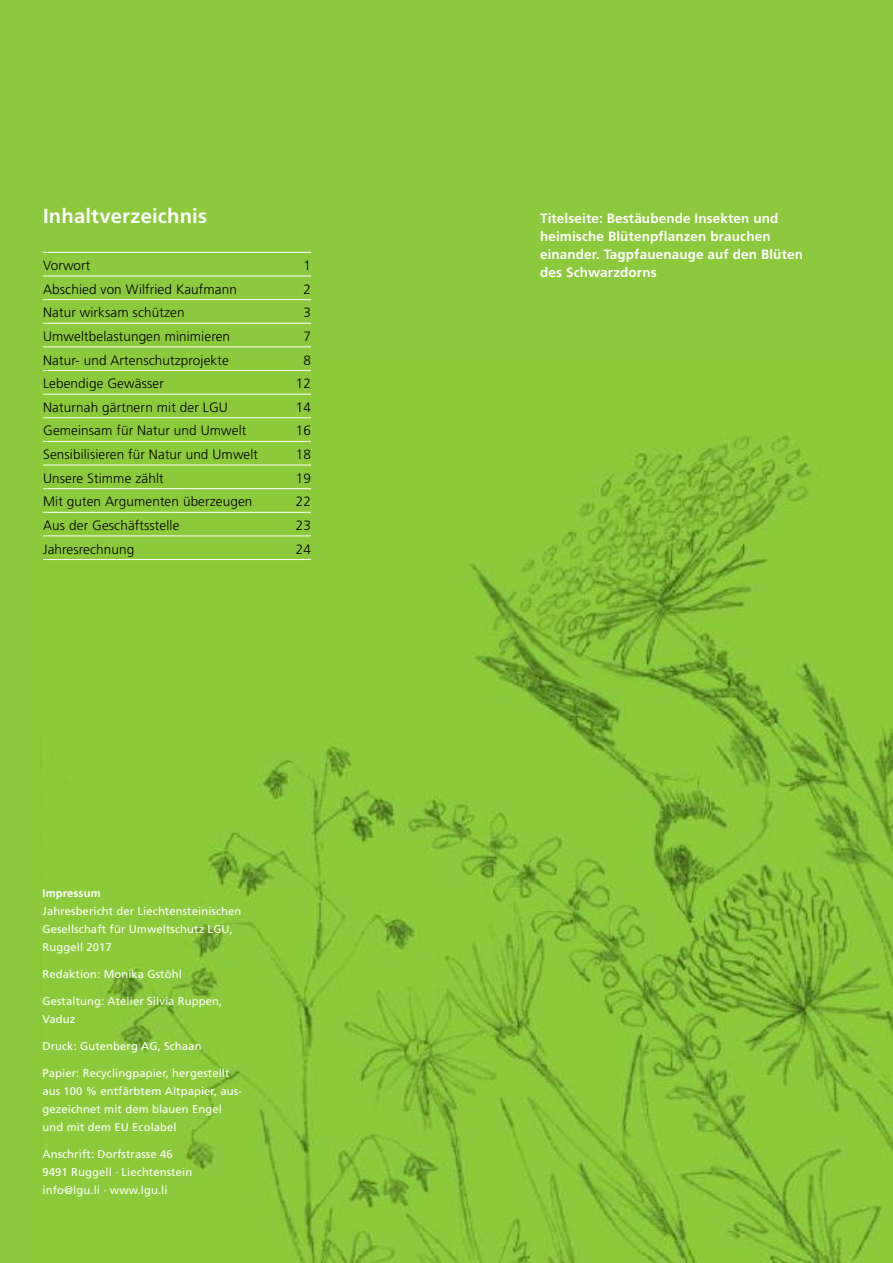
<style>
.page{position:relative;width:893px;height:1263px;background:#8dc93d}
.page>*{position:absolute;margin:0;border:0;box-sizing:border-box;transform-origin:0 0}
.t1{font:700 20.25px "Frutiger";letter-spacing:.01em;color:#fff}
.t2{font:300 13.5px "Frutiger";letter-spacing:.01em;color:#000}
.t3{font:700 13.5px/18px "Frutiger";letter-spacing:.01em;color:#fff}
.t4{font:11.25px/18px "Frutiger";letter-spacing:.01em;color:#fff}
.t5{font:700 11.25px "Frutiger";letter-spacing:.01em;color:#fff}
</style>
<div class="page">
<img style="left:40px;top:393px;width:853px;height:870px">
<hr style="left:43px;top:252px;width:268px;height:1px;background:#fff">
<hr style="left:43px;top:276px;width:268px;height:1px;background:#fff">
<hr style="left:43px;top:299px;width:268px;height:1px;background:#fff">
<hr style="left:43px;top:323px;width:268px;height:1px;background:#fff">
<hr style="left:43px;top:347px;width:268px;height:1px;background:#fff">
<hr style="left:43px;top:370px;width:268px;height:1px;background:#fff">
<hr style="left:43px;top:394px;width:268px;height:1px;background:#fff">
<hr style="left:43px;top:417px;width:268px;height:1px;background:#fff">
<hr style="left:43px;top:441px;width:268px;height:1px;background:#fff">
<hr style="left:43px;top:465px;width:268px;height:1px;background:#fff">
<hr style="left:43px;top:488px;width:268px;height:1px;background:#fff">
<hr style="left:43px;top:512px;width:268px;height:1px;background:#fff">
<hr style="left:43px;top:536px;width:268px;height:1px;background:#fff">
<hr style="left:43px;top:559px;width:268px;height:1px;background:#fff">
<h1 class="t1" style="left:43px;top:208px;width:165px">Inhaltverzeichnis</h1>
<p class="t2" style="left:43px;top:260px;width:49px">Vorwort</p>
<p class="t2" style="left:304px;top:260px;width:9px">1</p>
<p class="t2" style="left:43px;top:284px;width:195px">Abschied von Wilfried Kaufmann</p>
<p class="t2" style="left:304px;top:284px;width:9px">2</p>
<p class="t2" style="left:43px;top:307px;width:143px">Natur wirksam schützen</p>
<p class="t2" style="left:304px;top:307px;width:9px">3</p>
<p class="t2" style="left:43px;top:331px;width:188px">Umweltbelastungen minimieren</p>
<p class="t2" style="left:304px;top:331px;width:9px">7</p>
<p class="t2" style="left:43px;top:354px;width:187px">Natur- und Artenschutzprojekte</p>
<p class="t2" style="left:304px;top:354px;width:9px">8</p>
<p class="t2" style="left:43px;top:378px;width:122px">Lebendige Gewässer</p>
<p class="t2" style="left:296px;top:378px;width:17px">12</p>
<p class="t2" style="left:43px;top:402px;width:186px">Naturnah gärtnern mit der LGU</p>
<p class="t2" style="left:296px;top:402px;width:17px">14</p>
<p class="t2" style="left:43px;top:425px;width:205px">Gemeinsam für Natur und Umwelt</p>
<p class="t2" style="left:296px;top:425px;width:17px">16</p>
<p class="t2" style="left:43px;top:449px;width:217px">Sensibilisieren für Natur und Umwelt</p>
<p class="t2" style="left:296px;top:449px;width:17px">18</p>
<p class="t2" style="left:43px;top:473px;width:122px">Unsere Stimme zählt</p>
<p class="t2" style="left:296px;top:473px;width:17px">19</p>
<p class="t2" style="left:43px;top:496px;width:211px">Mit guten Argumenten überzeugen</p>
<p class="t2" style="left:296px;top:496px;width:17px">22</p>
<p class="t2" style="left:43px;top:520px;width:138px">Aus der Geschäftsstelle</p>
<p class="t2" style="left:296px;top:520px;width:17px">23</p>
<p class="t2" style="left:43px;top:543px;width:93px">Jahresrechnung</p>
<p class="t2" style="left:296px;top:543px;width:17px">24</p>
<p class="t5" style="left:43px;top:889px;width:60px">Impressum</p>
<p class="t4" style="left:43px;top:903px;width:200px">Jahresbericht der Liechtensteinischen<br>Gesellschaft für Umweltschutz LGU,<br>Ruggell 2017</p>
<p class="t4" style="left:43px;top:966px;width:141px">Redaktion: Monika Gstöhl</p>
<p class="t4" style="left:43px;top:993px;width:181px">Gestaltung: Atelier Silvia Ruppen,<br>Vaduz</p>
<p class="t4" style="left:43px;top:1038px;width:161px">Druck: Gutenberg AG, Schaan</p>
<p class="t4" style="left:43px;top:1065px;width:201px">Papier: Recyclingpapier, hergestellt aus 100 % entfärbtem Altpapier, aus&shy;gezeichnet mit dem blauen Engel und mit dem EU Ecolabel</p>
<p class="t4" style="left:43px;top:1146px;width:151px">Anschrift: Dorfstrasse 46<br>9491 Ruggell · Liechtenstein info@lgu.li · www.lgu.li</p>
<p class="t3" style="left:540px;top:210px;width:264px">Titelseite: Bestäubende Insekten und heimische Blütenpflanzen brauchen einander. Tagpfauenauge auf den Blüten des Schwarzdorns</p>
</div>
